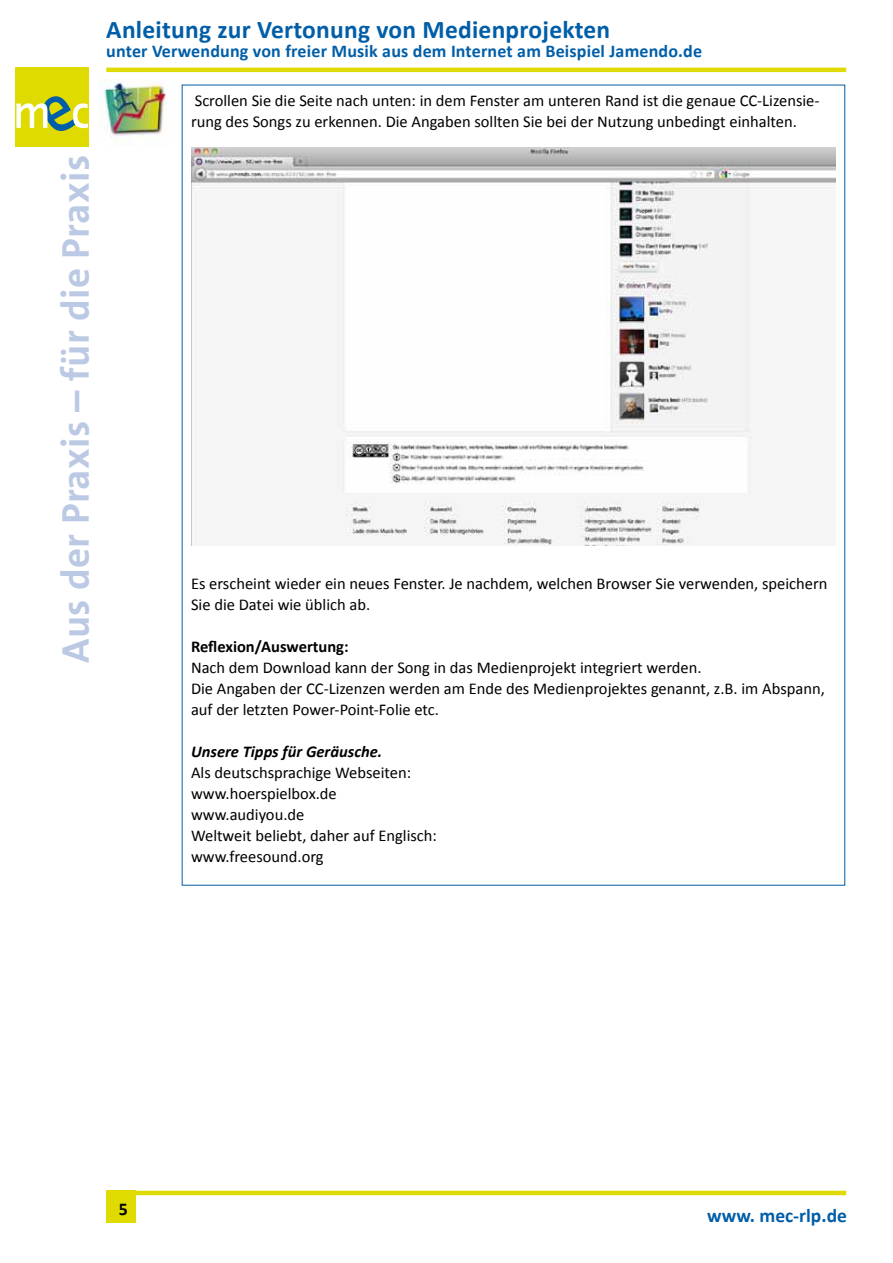
<style>
.page{position:relative;width:893px;height:1263px;background:#fff}
.page>*{position:absolute;margin:0;border:0;box-sizing:border-box;transform-origin:0 0}
.t1{font:700 39px "The Sans B7";letter-spacing:.01em;color:#bcc9e4}
.t2{font:700 25.5px "Calibri";letter-spacing:.01em;color:#005ea8}
.t3{font:700 19.5px "Calibri";color:#005ea8}
.t4{font:700 18px "Calibri";letter-spacing:.01em;color:#005ea8}
.t5{font:700 18px "Calibri";color:#000}
.t6{font:16.5px/21px "Calibri";color:#000}
.t7{font:italic 700 16.5px "Calibri";color:#000}
.t8{font:700 16.5px "Calibri";color:#000}
</style>
<div class="page">
<hr style="left:106px;top:68px;width:740px;height:4px;background:#dfdb00">
<div style="left:16px;top:68px;width:73px;height:79px;background:#dfdb00"></div>
<svg style="left:16px;top:96px;width:72px;height:35px"></svg>
<hr style="left:106px;top:1191px;width:740px;height:4px;background:#dfdb00">
<div style="left:106px;top:1191px;width:30px;height:32px;background:#dfdb00"></div>
<img style="left:103px;top:79px;width:64px;height:64px">
<img style="left:191px;top:147px;width:645px;height:398px">
<h1 class="t1" style="left:55px;top:663px;width:509px;rotate:-90deg">Aus der Praxis – für die Praxis</h1>
<h2 class="t2" style="left:106px;top:13px;width:505px">Anleitung zur Vertonung von Medienprojekten</h2>
<p class="t4" style="left:106px;top:40px;width:597px">unter Verwendung von freier Musik aus dem Internet am Beispiel Jamendo.de</p>
<p class="t6" style="left:191px;top:90px;width:630px">Scrollen Sie die Seite nach unten: in dem Fenster am unteren Rand ist die genaue CC-Lizensie&shy;rung des Songs zu erkennen. Die Angaben sollten Sie bei der Nutzung unbedingt einhalten.</p>
<p class="t6" style="left:191px;top:573px;width:638px">Es erscheint wieder ein neues Fenster. Je nachdem, welchen Browser Sie verwenden, speichern<br>Sie die Datei wie üblich ab.</p>
<p class="t8" style="left:191px;top:637px;width:159px">Reflexion/Auswertung:</p>
<p class="t6" style="left:191px;top:657px;width:635px">Nach dem Download kann der Song in das Medienprojekt integriert werden.<br>Die Angaben der CC-Lizenzen werden am Ende des Medienprojektes genannt, z.B. im Abspann, auf der letzten Power-Point-Folie etc.</p>
<p class="t7" style="left:191px;top:742px;width:193px">Unsere Tipps für Geräusche.</p>
<p class="t6" style="left:191px;top:762px;width:247px">Als deutschsprachige Webseiten: www.hoerspielbox.de www.audiyou.de<br>Weltweit beliebt, daher auf Englisch: www.freesound.org</p>
<p class="t5" style="left:119px;top:1197px;width:11px">5</p>
<p class="t3" style="left:707px;top:1203px;width:141px">www. mec-rlp.de</p>
</div>
